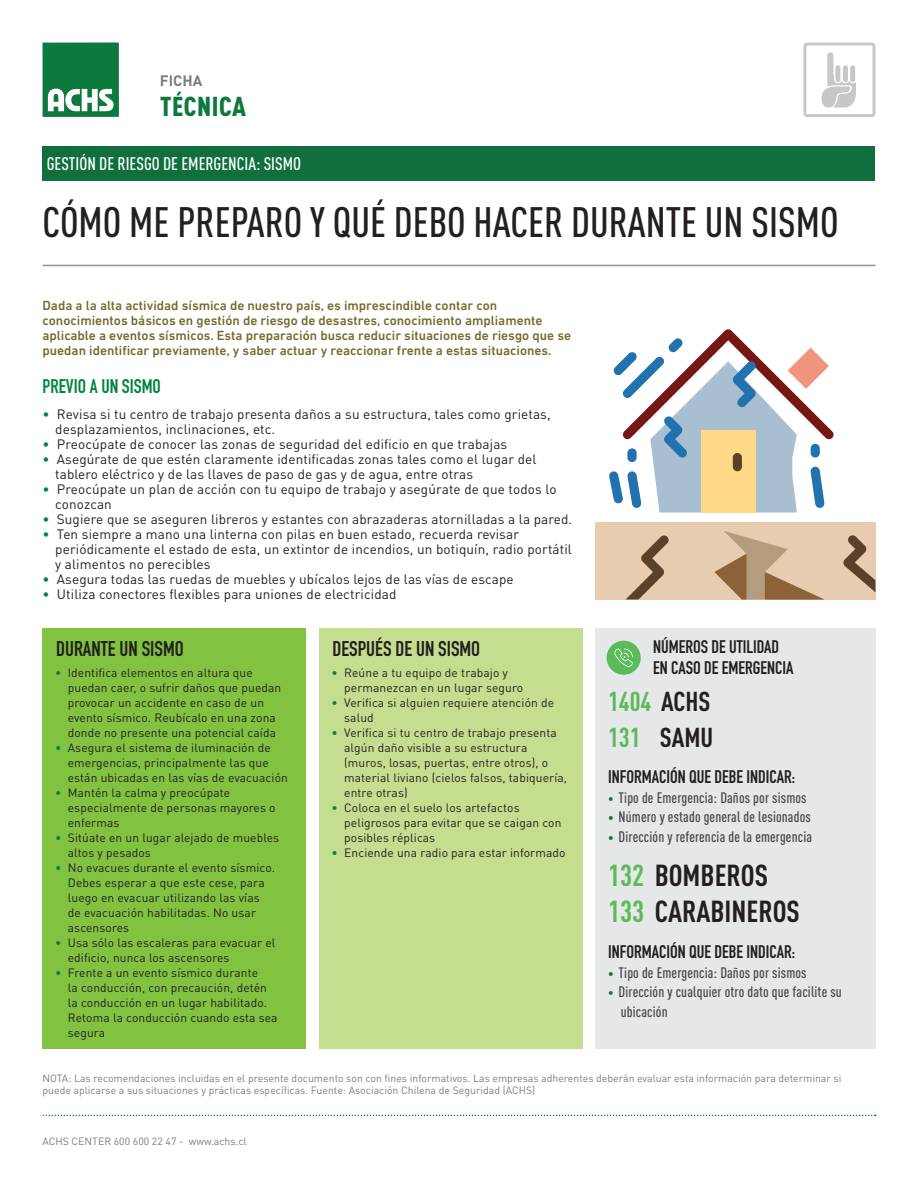
<style>
.page{position:relative;width:918px;height:1188px;background:#fff}
.page>*{position:absolute;margin:0;border:0;box-sizing:border-box;transform-origin:0 0}
.t1{font:500 42px "DIN Cond";color:#231f20}
.t2{font:700 30px "DIN Cond";color:#231f20}
.t3{font:700 27px "DIN Cond";color:#5abb59}
.t4{font:900 condensed 27px "DIN Pro";letter-spacing:.02em;color:#0d793d}
.t5{font:700 27px "DIN Cond";color:#231f20}
.t6{font:700 21px "DIN Condensed";color:#231f20}
.t7{font:700 19.5px "DIN Condensed";color:#00853d}
.t8{font:700 18px "DIN Condensed";color:#231f20}
.t9{font:500 18px "DIN Cond";color:#fff}
.t10{font:500 15px/19.5px "DIN Cond";letter-spacing:.01em;color:#454647}
.t11{font:700 15px "DIN Pro";color:#787d83}
.t12{font:13.5px/15px "DIN Pro";letter-spacing:.01em;color:#231f20}
.t13{font:500 13.5px/15px "DIN Next LT Pro";color:#766a2c}
.t14{font:12px/15px "DIN Pro";letter-spacing:.01em;color:#231f20}
.t15{font:10.5px/12px "DIN Pro";color:#787d83}
.s1{color:#00853d}
.s2{color:#231f20}
.s3{color:#5abb59}
.s4{font-weight:400;font-size:12px;color:#0d793d}
</style>
<div class="page">
<div style="left:43px;top:43px;width:76px;height:74px;background:#0d793d"></div>
<svg style="left:48px;top:89px;width:66px;height:22px"></svg>
<svg style="left:803px;top:43px;width:72px;height:74px"></svg>
<div style="left:43px;top:147px;width:832px;height:34px;background:#116f3e"></div>
<hr style="left:43px;top:265px;width:832px;height:1px;background:#919496">
<svg style="left:43px;top:1115px;width:833px;height:1px"></svg>
<div style="left:43px;top:628px;width:263px;height:421px;background:#81c340"></div>
<div style="left:319px;top:628px;width:263px;height:421px;background:#c5dd8e"></div>
<div style="left:595px;top:628px;width:280px;height:421px;background:#e6e7e9"></div>
<div style="left:607px;top:641px;width:34px;height:34px;background:#5abb59;border-radius:50%"></div>
<div style="left:595px;top:522px;width:280px;height:78px;background:#e8ccb0"></div>
<svg style="left:626px;top:535px;width:43px;height:65px"></svg>
<svg style="left:843px;top:535px;width:32px;height:57px"></svg>
<svg style="left:714px;top:531px;width:110px;height:69px"></svg>
<svg style="left:609px;top:329px;width:225px;height:184px"></svg>
<svg style="left:615px;top:649px;width:18px;height:18px"></svg>
<p class="t11" style="left:160px;top:68px;width:44px">FICHA</p>
<p class="t4" style="left:160px;top:85px;width:87px">TÉCNICA</p>
<p class="t9" style="left:47px;top:153px;width:256px">GESTIÓN DE RIESGO DE EMERGENCIA: SISMO</p>
<p class="t1" style="left:43px;top:197px;width:798px">CÓMO ME PREPARO Y QUÉ DEBO HACER DURANTE UN SISMO</p>
<p class="t13" style="left:43px;top:298px;width:530px">Dada a la alta actividad sísmica de nuestro país, es imprescindible contar con conocimientos básicos en gestión de riesgo de desastres, conocimiento ampliamente aplicable a eventos sísmicos. Esta preparación busca reducir situaciones de riesgo que se puedan identificar previamente, y saber actuar y reaccionar frente a estas situaciones.</p>
<p class="t7" style="left:43px;top:373px;width:120px">PREVIO A UN SISMO</p>
<p class="t12" style="left:55px;top:406px;width:497px;text-indent:-13px"><span class="s1">•</span> Revisa si tu centro de trabajo presenta daños a su estructura, tales como grietas, desplazamientos, inclinaciones, etc.</p>
<p class="t12" style="left:43px;top:436px;width:466px"><span class="s1">•</span> Preocúpate de conocer las zonas de seguridad del edificio en que trabajas</p>
<p class="t12" style="left:55px;top:451px;width:483px;text-indent:-13px"><span class="s1">•</span> Asegúrate de que estén claramente identificadas zonas tales como el lugar del tablero eléctrico y de las llaves de paso de gas y de agua, entre otras</p>
<p class="t12" style="left:55px;top:481px;width:503px;text-indent:-13px"><span class="s1">•</span> Preocúpate un plan de acción con tu equipo de trabajo y asegúrate de que todos lo conozcan</p>
<p class="t12" style="left:43px;top:511px;width:531px"><span class="s1">•</span> Sugiere que se aseguren libreros y estantes con abrazaderas atornilladas a la pared.</p>
<p class="t12" style="left:55px;top:526px;width:518px;text-indent:-13px"><span class="s1">•</span> Ten siempre a mano una linterna con pilas en buen estado, recuerda revisar periódicamente el estado de esta, un extintor de incendios, un botiquín, radio portátil y alimentos no perecibles</p>
<p class="t12" style="left:43px;top:571px;width:473px"><span class="s1">•</span> Asegura todas las ruedas de muebles y ubícalos lejos de las vías de escape</p>
<p class="t12" style="left:43px;top:586px;width:355px"><span class="s1">•</span> Utiliza conectores flexibles para uniones de electricidad</p>
<p class="t6" style="left:56px;top:634px;width:129px">DURANTE UN SISMO</p>
<p class="t6" style="left:333px;top:634px;width:149px">DESPUÉS DE UN SISMO</p>
<p class="t14" style="left:68px;top:664px;width:215px;text-indent:-13px"><span class="s1">•</span> Identifica elementos en altura que puedan caer, o sufrir daños que puedan provocar un accidente en caso de un evento sísmico. Reubícalo en una zona donde no presente una potencial caída</p>
<p class="t14" style="left:68px;top:739px;width:222px;text-indent:-13px"><span class="s1">•</span> Asegura el sistema de iluminación de emergencias, principalmente las que están ubicadas en las vías de evacuación</p>
<p class="t14" style="left:68px;top:784px;width:209px;text-indent:-13px"><span class="s1">•</span> Mantén la calma y preocúpate especialmente de personas mayores o enfermas</p>
<p class="t14" style="left:68px;top:829px;width:213px;text-indent:-13px"><span class="s1">•</span> Sitúate en un lugar alejado de muebles altos y pesados</p>
<p class="t14" style="left:68px;top:859px;width:209px;text-indent:-13px"><span class="s1">•</span> No evacues durante el evento sísmico.<br>Debes esperar a que este cese, para luego en evacuar utilizando las vías de evacuación habilitadas. No usar ascensores</p>
<p class="t14" style="left:68px;top:934px;width:209px;text-indent:-13px"><span class="s1">•</span> Usa sólo las escaleras para evacuar el edificio, nunca los ascensores</p>
<p class="t14" style="left:68px;top:964px;width:211px;text-indent:-13px"><span class="s1">•</span> Frente a un evento sísmico durante<br>la conducción, con precaución, detén la conducción en un lugar habilitado.<br>Retoma la conducción cuando esta sea segura</p>
<p class="t14" style="left:344px;top:664px;width:181px;text-indent:-13px"><span class="s1">•</span> Reúne a tu equipo de trabajo y permanezcan en un lugar seguro</p>
<p class="t14" style="left:344px;top:694px;width:211px;text-indent:-13px"><span class="s1">•</span> Verifica si alguien requiere atención de salud</p>
<p class="t14" style="left:344px;top:724px;width:224px;text-indent:-13px"><span class="s1">•</span> Verifica si tu centro de trabajo presenta algún daño visible a su estructura (muros, losas, puertas, entre otros), o material liviano (cielos falsos, tabiquería, entre otras)</p>
<p class="t14" style="left:344px;top:799px;width:219px;text-indent:-13px"><span class="s1">•</span> Coloca en el suelo los artefactos peligrosos para evitar que se caigan con posibles réplicas</p>
<p class="t14" style="left:331px;top:844px;width:236px"><span class="s1">•</span> Enciende una radio para estar informado</p>
<p class="t8" style="left:653px;top:635px;width:128px">NÚMEROS DE UTILIDAD</p>
<p class="t8" style="left:653px;top:656px;width:142px">EN CASO DE EMERGENCIA</p>
<p class="t3" style="left:608px;top:685px;width:104px">1404 <span class="s2">ACHS</span></p>
<p class="t5" style="left:608px;top:721px;width:107px"><span class="s3">131</span> SAMU</p>
<p class="t8" style="left:608px;top:765px;width:189px">INFORMACIÓN QUE DEBE INDICAR:</p>
<p class="t10" style="left:608px;top:787px;width:200px"><span class="s4">•</span> Tipo de Emergencia: Daños por sismos</p>
<p class="t10" style="left:608px;top:807px;width:204px"><span class="s4">•</span> Número y estado general de lesionados</p>
<p class="t10" style="left:608px;top:826px;width:206px"><span class="s4">•</span> Dirección y referencia de la emergencia</p>
<p class="t2" style="left:608px;top:857px;width:161px"><span class="s3">132</span> BOMBEROS</p>
<p class="t2" style="left:608px;top:893px;width:193px"><span class="s3">133</span> CARABINEROS</p>
<p class="t8" style="left:608px;top:940px;width:189px">INFORMACIÓN QUE DEBE INDICAR:</p>
<p class="t10" style="left:608px;top:962px;width:200px"><span class="s4">•</span> Tipo de Emergencia: Daños por sismos</p>
<p class="t10" style="left:621px;top:982px;width:223px;text-indent:-13px"><span class="s4">•</span> Dirección y cualquier otro dato que facilite su ubicación</p>
<p class="t15" style="left:43px;top:1071px;width:800px">NOTA: Las recomendaciones incluidas en el presente documento son con fines informativos. Las empresas adherentes deberán evaluar esta información para determinar si puede aplicarse a sus situaciones y prácticas específicas. Fuente: Asociación Chilena de Seguridad (ACHS)</p>
<p class="t15" style="left:43px;top:1135px;width:206px">ACHS CENTER 600 600 22 47 - www.achs.cl</p>
</div>
